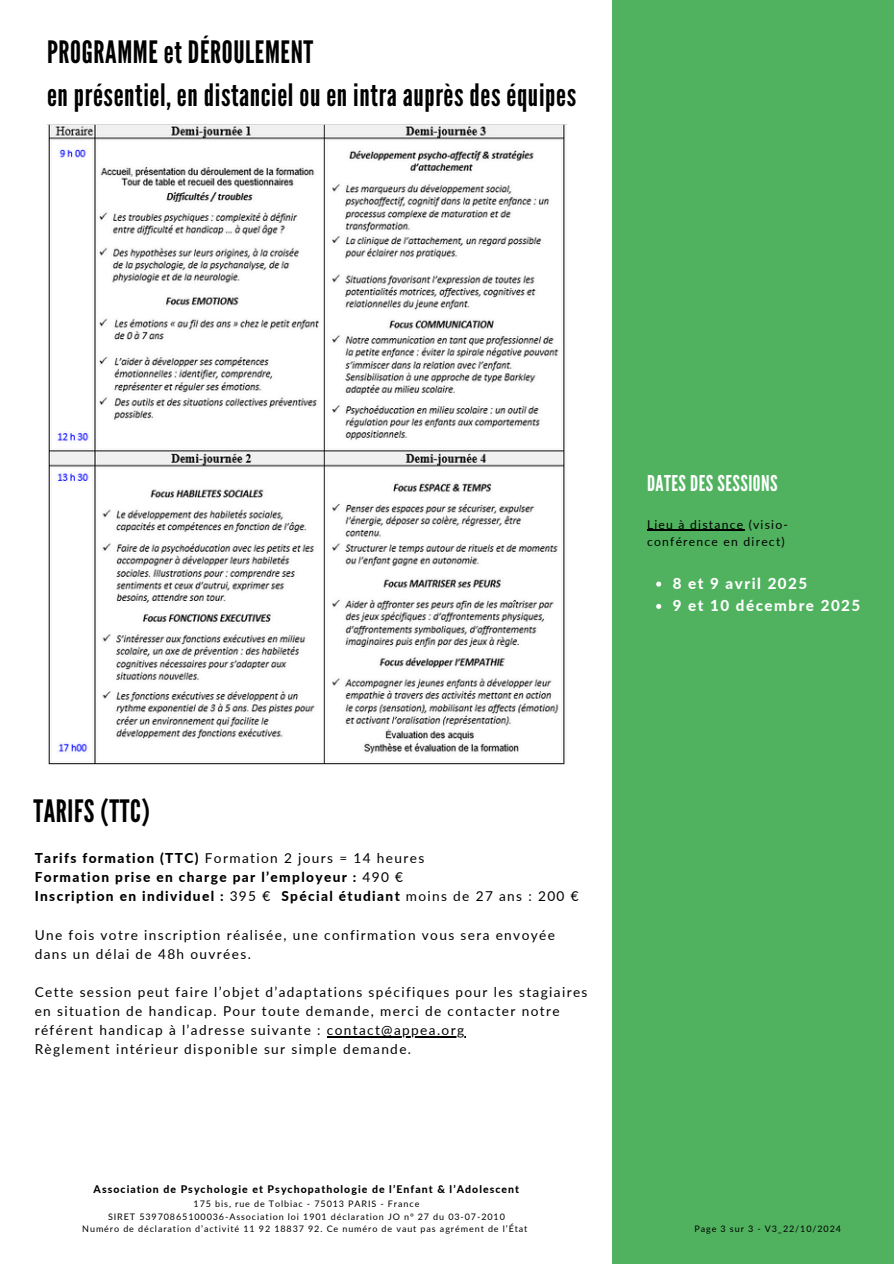
<style>
.page{position:relative;width:894px;height:1264px;background:#fff}
.page>*{position:absolute;margin:0;border:0;box-sizing:border-box;transform-origin:0 0}
.t1{font:30.75px/42.8px "League Gothic";letter-spacing:.02em;color:#000}
.t2{font:21.75px "League Gothic";letter-spacing:.02em;color:#fff}
.t3{font:800 15.15px "Lato";letter-spacing:.1em;color:#fff}
.t4{font:13.65px/19.2px "Lato";letter-spacing:.1em;color:#000}
.t5{font:800 13.65px/19.2px "Lato";letter-spacing:.1em;color:#000}
.t6{font:12.15px/17.2px "Lato";letter-spacing:.1em;color:#000}
.t7{font:800 10.5px "Lato";letter-spacing:.1em;color:#000}
.t8{font:9px "Lato";letter-spacing:.1em;color:#000}
.s1{font-weight:400}
</style>
<div class="page">
<div style="left:612px;top:0;width:281px;height:1263px;background:#50b25f"></div>
<img style="left:47px;top:124px;width:519px;height:640px">
<hr style="left:327px;top:1036px;width:138px;height:1px;background:#000">
<hr style="left:647px;top:530px;width:97px;height:1px;background:#000">
<svg style="left:656px;top:581px;width:5px;height:5px"></svg>
<svg style="left:656px;top:604px;width:5px;height:5px"></svg>
<h2 class="t1" style="left:47px;top:32px;width:530px">PROGRAMME et DÉROULEMENT<br>en présentiel, en distanciel ou en intra auprès des équipes</h2>
<p class="t2" style="left:647px;top:471px;width:132px">DATES DES SESSIONS</p>
<p class="t6" style="left:647px;top:515px;width:142px">Lieu à distance (visio&shy;conférence en direct)</p>
<p class="t3" style="left:672px;top:573px;width:136px">8 et 9 avril 2025</p>
<p class="t3" style="left:672px;top:596px;width:189px">9 et 10 décembre 2025</p>
<h4 class="t1" style="left:33px;top:790px;width:118px">TARIFS (TTC)</h4>
<p class="t5" style="left:35px;top:848px;width:545px">Tarifs formation (TTC) <span class="s1">Formation 2 jours = 14 heures<br></span>Formation prise en charge par l’employeur : <span class="s1">490 €<br></span>Inscription en individuel : <span class="s1">395 €</span> Spécial étudiant <span class="s1">moins de 27 ans : 200 €</span></p>
<h1 class="t4" style="left:35px;top:924px;width:521px">Une fois votre inscription réalisée, une confirmation vous sera envoyée dans un délai de 48h ouvrées.</h1>
<h4 class="t4" style="left:35px;top:982px;width:554px">Cette session peut faire l’objet d’adaptations spécifiques pour les stagiaires en situation de handicap. Pour toute demande, merci de contacter notre référent handicap à l’adresse suivante :</h4>
<h4 class="t4" style="left:35px;top:1020px;width:431px;text-indent:292px">contact@appea.org<br>Règlement intérieur disponible sur simple demande.</h4>
<p class="t7" style="left:94px;top:1182px;width:427px">Association de Psychologie et Psychopathologie de l’Enfant &amp; l’Adolescent</p>
<h3 class="t8" style="left:193px;top:1197px;width:227px">175 bis, rue de Tolbiac - 75013 PARIS - France</h3>
<h5 class="t8" style="left:108px;top:1210px;width:398px">SIRET 53970865100036-Association loi 1901 déclaration JO n° 27 du 03-07-2010</h5>
<p class="t8" style="left:82px;top:1223px;width:446px">Numéro de déclaration d’activité 11 92 18837 92. Ce numéro de vaut pas agrément de l’État</p>
<p class="t8" style="left:694px;top:1223px;width:148px">Page 3 sur 3 - V3_22/10/2024</p>
</div>
